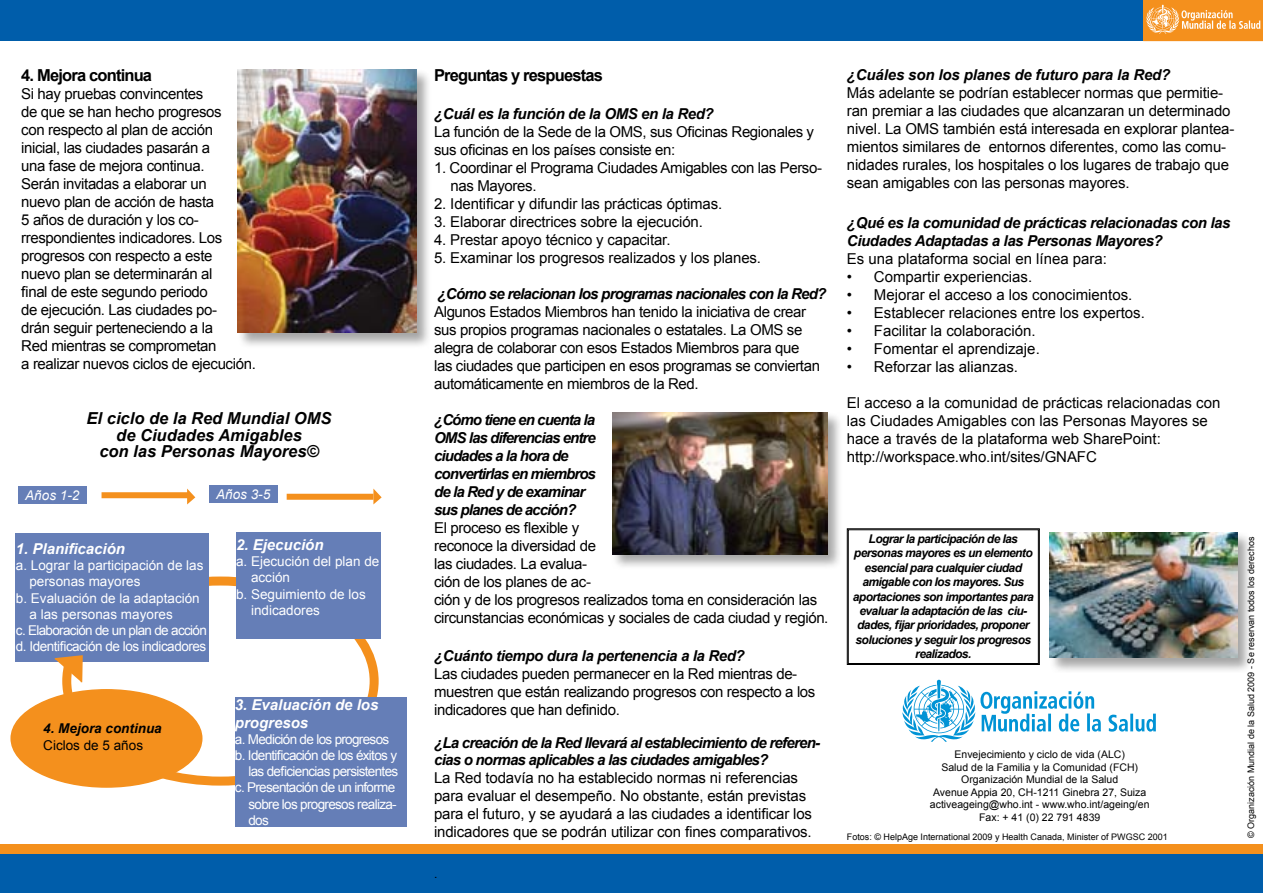
<style>
.page{position:relative;width:1263px;height:893px;background:#fff}
.page>*{position:absolute;margin:0;border:0;box-sizing:border-box;transform-origin:0 0}
.t1{font:italic 700 16.5px/16.5px "Arial";color:#000;text-align:center}
.t2{font:700 16.5px "Arial";letter-spacing:-.05em;color:#000}
.t3{font:15px/18px "Arial";letter-spacing:-.025em;color:#000}
.t4{font:15px/18px "Arial";color:#000}
.t5{font:italic 700 15px/18px "Arial";letter-spacing:-.05em;color:#000}
.t6{font:italic 700 15px/18px "Arial";letter-spacing:-.025em;color:#000}
.t7{font:italic 700 15px/18px "Arial";color:#fff}
.t8{font:italic 700 15px "Arial";letter-spacing:-.01em;color:#000}
.t9{font:13.5px "Arial";letter-spacing:-.035em;color:#fff}
.t10{font:13.5px "Arial";color:#fff}
.t11{font:italic 700 13.5px "Arial";color:#000}
.t12{font:italic 13.5px "Arial";color:#fff}
.t13{font:13.5px "Arial";color:#000}
.t14{font:italic 700 12px/14.4px "Arial";letter-spacing:-.05em;color:#000;text-align:center}
.t15{font:12px "Arial";color:#000}
.t16{font:10.5px/12.6px "Arial";color:#000;text-align:center}
.t17{font:9px "Arial";color:#000}
</style>
<div class="page">
<div style="left:62px;top:576px;width:317px;height:210px;border:9px solid #f4901d;border-radius:50%"></div>
<div style="left:0;top:853px;width:1263px;height:40px;background:#005daa"></div>
<div style="left:0;top:844px;width:1263px;height:10px;background:#f4901d"></div>
<div style="left:0;top:0;width:1263px;height:41px;background:#005daa"></div>
<div style="left:18px;top:486px;width:69px;height:17px;background:#657eb7"></div>
<div style="left:16px;top:533px;width:193px;height:128px;background:#657eb7"></div>
<div style="left:209px;top:486px;width:68px;height:17px;background:#657eb7"></div>
<div style="left:236px;top:532px;width:145px;height:106px;background:#657eb7"></div>
<div style="left:235px;top:697px;width:171px;height:129px;background:#657eb7"></div>
<div style="left:612px;top:412px;width:231px;height:159px;background:#000;opacity:.35"></div>
<img style="left:612px;top:412px;width:215px;height:142px">
<div style="left:237px;top:69px;width:195px;height:280px;background:#000;opacity:.35"></div>
<img style="left:238px;top:69px;width:178px;height:264px">
<div style="left:1049px;top:532px;width:204px;height:141px;background:#000;opacity:.35"></div>
<img style="left:1050px;top:532px;width:187px;height:125px">
<svg style="left:846px;top:528px;width:194px;height:137px"></svg>
<div style="left:848px;top:530px;width:190px;height:134px;border:1px solid #000"></div>
<svg style="left:1143px;top:0;width:120px;height:41px;background:#f5a03f"></svg>
<svg style="left:902px;top:680px;width:254px;height:62px"></svg>
<div style="left:11px;top:690px;width:191px;height:97px;background:#f4901d;border-radius:50%"></div>
<svg style="left:53px;top:655px;width:31px;height:29px"></svg>
<div style="left:102px;top:492px;width:86px;height:6px;background:#f4901d"></div>
<div style="left:287px;top:494px;width:86px;height:6px;background:#f4901d"></div>
<svg style="left:187px;top:489px;width:8px;height:15px"></svg>
<svg style="left:373px;top:489px;width:9px;height:15px"></svg>
<p class="t2" style="left:21px;top:64px;width:132px">4. Mejora continua</p>
<p class="t3" style="left:21px;top:85px;width:236px">Si hay pruebas convincentes<br>de que se han hecho progresos<br>con respecto al plan de acción<br>inicial, las ciudades pasarán a<br>una fase de mejora continua.<br>Serán invitadas a elaborar un<br>nuevo plan de acción de hasta<br>5 años de duración y los co&shy;rrespondientes indicadores. Los progresos con respecto a este<br>nuevo plan se determinarán al<br>final de este segundo periodo<br>de ejecución. Las ciudades po-<br>drán seguir perteneciendo a la<br>Red mientras se comprometan<br>a realizar nuevos ciclos de ejecución.</p>
<p class="t1" style="left:87px;top:411px;width:246px">El ciclo de la Red Mundial OMS de Ciudades Amigables<br>con las Personas Mayores©</p>
<p class="t12" style="left:25px;top:486px;width:56px">Años 1-2</p>
<p class="t7" style="left:16px;top:540px;width:111px">1. Planificación</p>
<p class="t10" style="left:16px;top:557px;width:189px">a. Lograr la participación de las</p>
<p class="t10" style="left:29px;top:573px;width:113px">personas mayores</p>
<p class="t10" style="left:16px;top:589px;width:185px">b. Evaluación de la adaptación</p>
<p class="t10" style="left:29px;top:605px;width:145px">a las personas mayores</p>
<p class="t9" style="left:16px;top:621px;width:192px">c. Elaboración de un plan de acción</p>
<p class="t9" style="left:16px;top:638px;width:192px">d. Identificación de los indicadores</p>
<p class="t12" style="left:216px;top:486px;width:56px">Años 3-5</p>
<p class="t7" style="left:236px;top:536px;width:89px">2. Ejecución</p>
<p class="t10" style="left:236px;top:553px;width:145px">a. Ejecución del plan de</p>
<p class="t9" style="left:251px;top:569px;width:41px">acción</p>
<p class="t10" style="left:236px;top:585px;width:131px">b. Seguimiento de los</p>
<p class="t10" style="left:251px;top:601px;width:71px">indicadores</p>
<p class="t11" style="left:43px;top:720px;width:120px">4. Mejora continua</p>
<p class="t13" style="left:43px;top:736px;width:101px">Ciclos de 5 años</p>
<p class="t7" style="left:235px;top:696px;width:145px">3. Evaluación de los progresos</p>
<p class="t9" style="left:235px;top:730px;width:156px">a. Medición de los progresos</p>
<p class="t9" style="left:235px;top:746px;width:164px">b. Identificación de los éxitos y</p>
<p class="t9" style="left:248px;top:763px;width:151px">las deficiencias persistentes</p>
<p class="t9" style="left:235px;top:779px;width:162px">c. Presentación de un informe</p>
<p class="t9" style="left:248px;top:795px;width:150px">sobre los progresos realiza-</p>
<p class="t9" style="left:248px;top:811px;width:22px">dos</p>
<p class="t2" style="left:434px;top:64px;width:170px">Preguntas y respuestas</p>
<p class="t6" style="left:434px;top:105px;width:281px">¿Cuál es la función de la OMS en la Red?</p>
<p class="t3" style="left:434px;top:123px;width:382px">La función de la Sede de la OMS, sus Oficinas Regionales y sus oficinas en los países consiste en:</p>
<p class="t3" style="left:451px;top:159px;width:373px;text-indent:-16px">1. Coordinar el Programa Ciudades Amigables con las Perso&shy;nas Mayores.</p>
<p class="t3" style="left:434px;top:195px;width:290px">2. Identificar y difundir las prácticas óptimas.</p>
<p class="t3" style="left:434px;top:213px;width:270px">3. Elaborar directrices sobre la ejecución.</p>
<p class="t3" style="left:434px;top:231px;width:238px">4. Prestar apoyo técnico y capacitar.</p>
<p class="t3" style="left:434px;top:249px;width:328px">5. Examinar los progresos realizados y los planes.</p>
<p class="t5" style="left:437px;top:285px;width:390px">¿Cómo se relacionan los programas nacionales con la Red?</p>
<p class="t3" style="left:434px;top:303px;width:387px">Algunos Estados Miembros han tenido la iniciativa de crear sus propios programas nacionales o estatales. La OMS se alegra de colaborar con esos Estados Miembros para que las ciudades que participen en esos programas se conviertan automáticamente en miembros de la Red.</p>
<p class="t5" style="left:434px;top:411px;width:163px">¿Cómo tiene en cuenta la<br>OMS las diferencias entre ciudades a la hora de convertirlas en miembros de la Red y de examinar sus planes de acción?</p>
<p class="t3" style="left:434px;top:519px;width:396px">El proceso es flexible y<br>reconoce la diversidad de<br>las ciudades. La evalua-<br>ción de los planes de ac-<br>ción y de los progresos realizados toma en consideración las circunstancias económicas y sociales de cada ciudad y región.</p>
<p class="t6" style="left:434px;top:647px;width:312px">¿Cuánto tiempo dura la pertenencia a la Red?</p>
<p class="t3" style="left:434px;top:665px;width:383px">Las ciudades pueden permanecer en la Red mientras de&shy;muestren que están realizando progresos con respecto a los indicadores que han definido.</p>
<p class="t5" style="left:434px;top:735px;width:388px;line-height:16.5px">¿La creación de la Red llevará al establecimiento de referen&shy;cias o normas aplicables a las ciudades amigables?</p>
<p class="t3" style="left:434px;top:768px;width:379px">La Red todavía no ha establecido normas ni referencias para evaluar el desempeño. No obstante, están previstas para el futuro, y se ayudará a las ciudades a identificar los indicadores que se podrán utilizar con fines comparativos.</p>
<p class="t15" style="left:434px;top:866px;width:5px">.</p>
<p class="t8" style="left:847px;top:65px;width:325px">¿Cuáles son los planes de futuro para la Red?</p>
<p class="t3" style="left:847px;top:84px;width:389px">Más adelante se podrían establecer normas que permitie&shy;ran premiar a las ciudades que alcanzaran un determinado nivel. La OMS también está interesada en explorar plantea&shy;mientos similares de entornos diferentes, como las comu&shy;nidades rurales, los hospitales o los lugares de trabajo que sean amigables con las personas mayores.</p>
<p class="t6" style="left:847px;top:214px;width:385px">¿Qué es la comunidad de prácticas relacionadas con las<br>Ciudades Adaptadas a las Personas Mayores?</p>
<p class="t4" style="left:847px;top:250px;width:262px">Es una plataforma social en línea para:</p>
<p class="t4" style="left:847px;top:268px;width:187px">• Compartir experiencias.</p>
<p class="t4" style="left:847px;top:286px;width:287px">• Mejorar el acceso a los conocimientos.</p>
<p class="t4" style="left:847px;top:304px;width:299px">• Establecer relaciones entre los expertos.</p>
<p class="t4" style="left:847px;top:322px;width:190px">• Facilitar la colaboración.</p>
<p class="t4" style="left:847px;top:340px;width:194px">• Fomentar el aprendizaje.</p>
<p class="t4" style="left:847px;top:358px;width:173px">• Reforzar las alianzas.</p>
<p class="t4" style="left:847px;top:394px;width:375px">El acceso a la comunidad de prácticas relacionadas con las Ciudades Amigables con las Personas Mayores se hace a través de la plataforma web SharePoint: http://workspace.who.int/sites/GNAFC</p>
<p class="t14" style="left:853px;top:532px;width:182px">Lograr la participación de las personas mayores es un elemento esencial para cualquier ciudad amigable con los mayores. Sus aportaciones son importantes para evaluar la adaptación de las ciu&shy;dades, fijar prioridades, proponer soluciones y seguir los progresos realizados.</p>
<p class="t16" style="left:930px;top:748px;width:221px">Envejecimiento y ciclo de vida (ALC)<br>Salud de la Familia y la Comunidad (FCH)<br>Organización Mundial de la Salud<br>Avenue Appia 20, CH-1211 Ginebra 27, Suiza activeageing@who.int - www.who.int/ageing/en Fax: + 41 (0) 22 791 4839</p>
<p class="t17" style="left:847px;top:831px;width:322px">Fotos: © HelpAge International 2009 y Health Canada, Minister of PWGSC 2001</p>
<p class="t17" style="left:1245px;top:838px;width:302px;rotate:-90deg">© Organización Mundial de la Salud 2009 - Se reservan todos los derechos</p>
</div>
